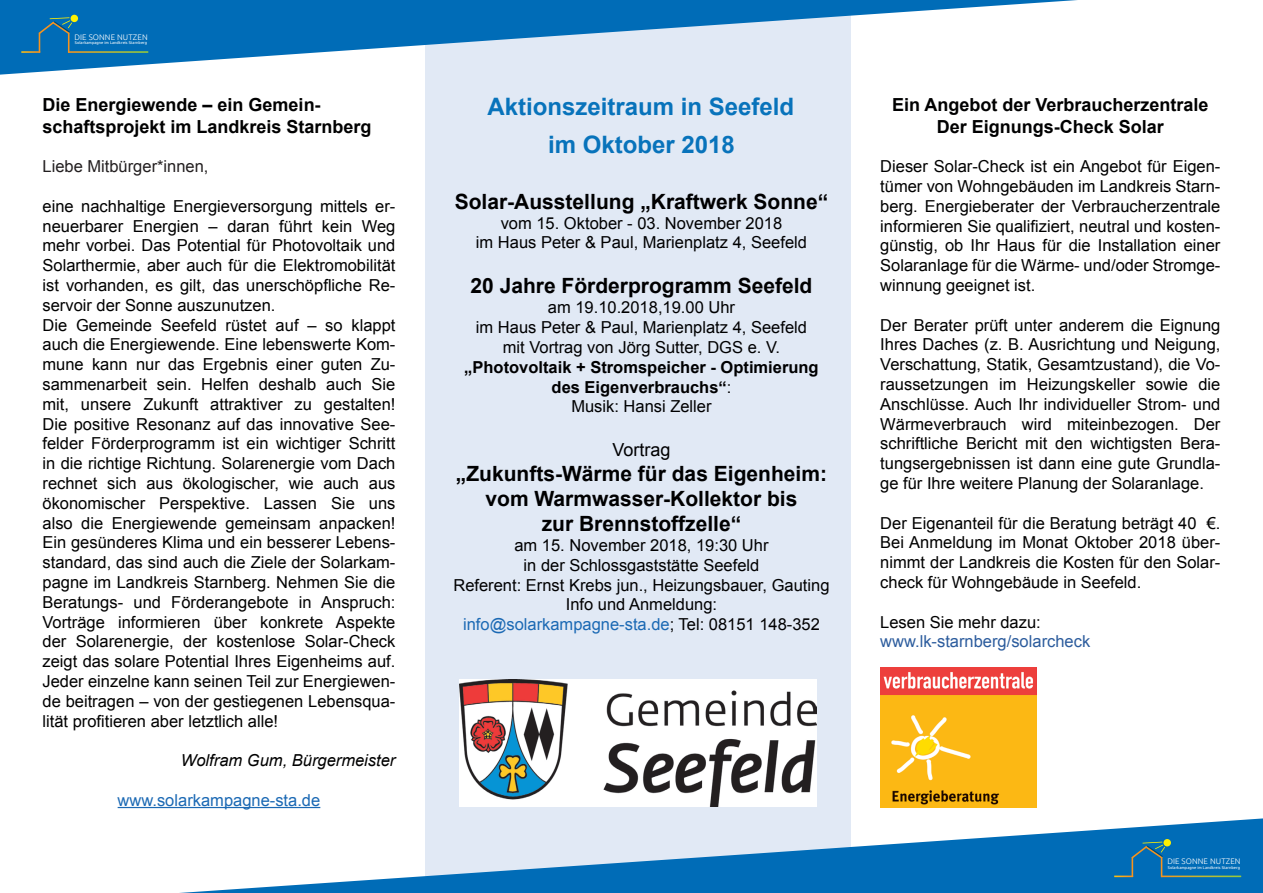
<style>
.page{position:relative;width:1263px;height:893px;background:#fff}
.page>*{position:absolute;margin:0;border:0;box-sizing:border-box;transform-origin:0 0}
.t1{font:700 24px/37.8px "Arial";color:#0873bb;text-align:center}
.t2{font:700 21px/25.2px "Arial";color:#000001;text-align:center}
.t3{font:700 18px/21.6px "Arial";color:#000001}
.t4{font:18px "Arial";color:#000001}
.t5{font:16.5px/19.8px "Arial";color:#000001;text-align:center}
.t6{font:700 16.5px/19.8px "Arial";color:#000001;text-align:center}
.t7{font:16.5px "Arial";color:#2c5c9d}
.t8{font:italic 16.5px "Arial";color:#000001}
.t9{font:16.5px "Arial";color:#1b69b4}
.t10{font:16.5px "Arial";color:#231f20}
.t11{font:300 7.95px "Ubuntu";letter-spacing:.015em;color:#fff}
.t12{font:4.05px "Ubuntu";letter-spacing:.01em;color:#fff}
.s1{font-weight:400}
.s2{color:#1b69b4}
</style>
<div class="page">
<div style="left:425px;top:0;width:425px;height:893px;background:#e1e9f5"></div>
<svg style="left:0;top:0;width:1077px;height:75px"></svg>
<div style="left:71px;top:15px;width:7px;height:7px;background:#fff101;border-radius:50%"></div>
<svg style="left:21px;top:17px;width:127px;height:36px;background:#1070ab"></svg>
<svg style="left:179px;top:818px;width:1084px;height:75px"></svg>
<svg style="left:1163px;top:839px;width:8px;height:7px"></svg>
<svg style="left:1114px;top:842px;width:127px;height:35px;background:#0f70ac"></svg>
<hr style="left:118px;top:807px;width:202px;height:1px;background:#1b69b4">
<img style="left:880px;top:668px;width:157px;height:140px">
<img style="left:459px;top:679px;width:357px;height:128px">
<p class="t11" style="left:74px;top:32px;width:75px">DIE SONNE NUTZEN</p>
<p class="t12" style="left:75px;top:41px;width:74px">Solarkampagne im Landkreis Starnberg</p>
<p class="t3" style="left:43px;top:94px;width:331px">Die Energiewende – ein Gemein&shy;schaftsprojekt im Landkreis Starnberg</p>
<p class="t10" style="left:43px;top:155px;width:167px">Liebe Mitbürger*innen,</p>
<p class="t5" style="left:43px;top:196px;width:354px;text-align:left">eine nachhaltige Energieversorgung mittels er&shy;neuerbarer Energien – daran führt kein Weg mehr vorbei. Das Potential für Photovoltaik und Solarthermie, aber auch für die Elektromobilität ist vorhanden, es gilt, das unerschöpfliche Re&shy;servoir der Sonne auszunutzen.<br>Die Gemeinde Seefeld rüstet auf – so klappt auch die Energiewende. Eine lebenswerte Kom&shy;mune kann nur das Ergebnis einer guten Zu&shy;sammenarbeit sein. Helfen deshalb auch Sie mit, unsere Zukunft attraktiver zu gestalten!<br>Die positive Resonanz auf das innovative See&shy;felder Förderprogramm ist ein wichtiger Schritt in die richtige Richtung. Solarenergie vom Dach rechnet sich aus ökologischer, wie auch aus ökonomischer Perspektive. Lassen Sie uns also die Energiewende gemeinsam anpacken!<br>Ein gesünderes Klima und ein besserer Lebens&shy;standard, das sind auch die Ziele der Solarkam&shy;pagne im Landkreis Starnberg. Nehmen Sie die Beratungs- und Förderangebote in Anspruch:<br>Vorträge informieren über konkrete Aspekte der Solarenergie, der kostenlose Solar-Check zeigt das solare Potential Ihres Eigenheims auf.<br>Jeder einzelne kann seinen Teil zur Energiewen&shy;de beitragen – von der gestiegenen Lebensqua&shy;lität profitieren aber letztlich alle!</p>
<p class="t8" style="left:181px;top:750px;width:216px">Wolfram Gum, Bürgermeister</p>
<p class="t9" style="left:118px;top:789px;width:204px">www.solarkampagne-sta.de</p>
<h1 class="t1" style="left:487px;top:88px;width:308px">Aktionszeitraum in Seefeld im Oktober 2018</h1>
<p class="t2" style="left:455px;top:189px;width:375px">Solar-Ausstellung „Kraftwerk Sonne“</p>
<p class="t5" style="left:476px;top:213px;width:333px">vom 15. Oktober - 03. November 2018<br>im Haus Peter &amp; Paul, Marienplatz 4, Seefeld</p>
<p class="t2" style="left:470px;top:274px;width:343px">20 Jahre Förderprogramm Seefeld</p>
<p class="t5" style="left:476px;top:297px;width:333px">am 19.10.2018,19.00 Uhr<br>im Haus Peter &amp; Paul, Marienplatz 4, Seefeld mit Vortrag von Jörg Sutter, DGS e. V.</p>
<p class="t6" style="left:464px;top:357px;width:356px">„Photovoltaik + Stromspeicher - Optimierung des Eigenverbrauchs“<span class="s1">:<br>Musik: Hansi Zeller</span></p>
<p class="t4" style="left:612px;top:437px;width:60px">Vortrag</p>
<p class="t2" style="left:456px;top:461px;width:373px">„Zukunfts-Wärme für das Eigenheim: vom Warmwasser-Kollektor bis<br>zur Brennstoffzelle“</p>
<p class="t5" style="left:453px;top:535px;width:378px">am 15. November 2018, 19:30 Uhr<br>in der Schlossgaststätte Seefeld<br>Referent: Ernst Krebs jun., Heizungsbauer, Gauting Info und Anmeldung:<br><span class="s2">info@solarkampagne-sta.de</span>; Tel: 08151 148-352</p>
<p class="t3" style="left:892px;top:94px;width:318px;text-align:center">Ein Angebot der Verbraucherzentrale<br>Der Eignungs-Check Solar</p>
<p class="t5" style="left:880px;top:156px;width:342px;text-align:justify">Dieser Solar-Check ist ein Angebot für Eigen&shy;tümer von Wohngebäuden im Landkreis Starn&shy;berg. Energieberater der Verbraucherzentrale informieren Sie qualifiziert, neutral und kosten&shy;günstig, ob Ihr Haus für die Installation einer Solaranlage für die Wärme- und/oder Stromge&shy;winnung geeignet ist.</p>
<p class="t5" style="left:880px;top:315px;width:342px;text-align:justify">Der Berater prüft unter anderem die Eignung Ihres Daches (z. B. Ausrichtung und Neigung, Verschattung, Statik, Gesamtzustand), die Vo&shy;raussetzungen im Heizungskeller sowie die Anschlüsse. Auch Ihr individueller Strom- und Wärmeverbrauch wird miteinbezogen. Der schriftliche Bericht mit den wichtigsten Bera&shy;tungsergebnissen ist dann eine gute Grundla&shy;ge für Ihre weitere Planung der Solaranlage.</p>
<p class="t5" style="left:880px;top:513px;width:342px;text-align:justify">Der Eigenanteil für die Beratung beträgt 40 €.<br>Bei Anmeldung im Monat Oktober 2018 über&shy;nimmt der Landkreis die Kosten für den Solar&shy;check für Wohngebäude in Seefeld.</p>
<p class="t5" style="left:880px;top:612px;width:162px">Lesen Sie mehr dazu:</p>
<p class="t7" style="left:880px;top:630px;width:211px">www.lk-starnberg/solarcheck</p>
<p class="t11" style="left:1167px;top:857px;width:75px">DIE SONNE NUTZEN</p>
<p class="t12" style="left:1168px;top:865px;width:74px">Solarkampagne im Landkreis Starnberg</p>
</div>
